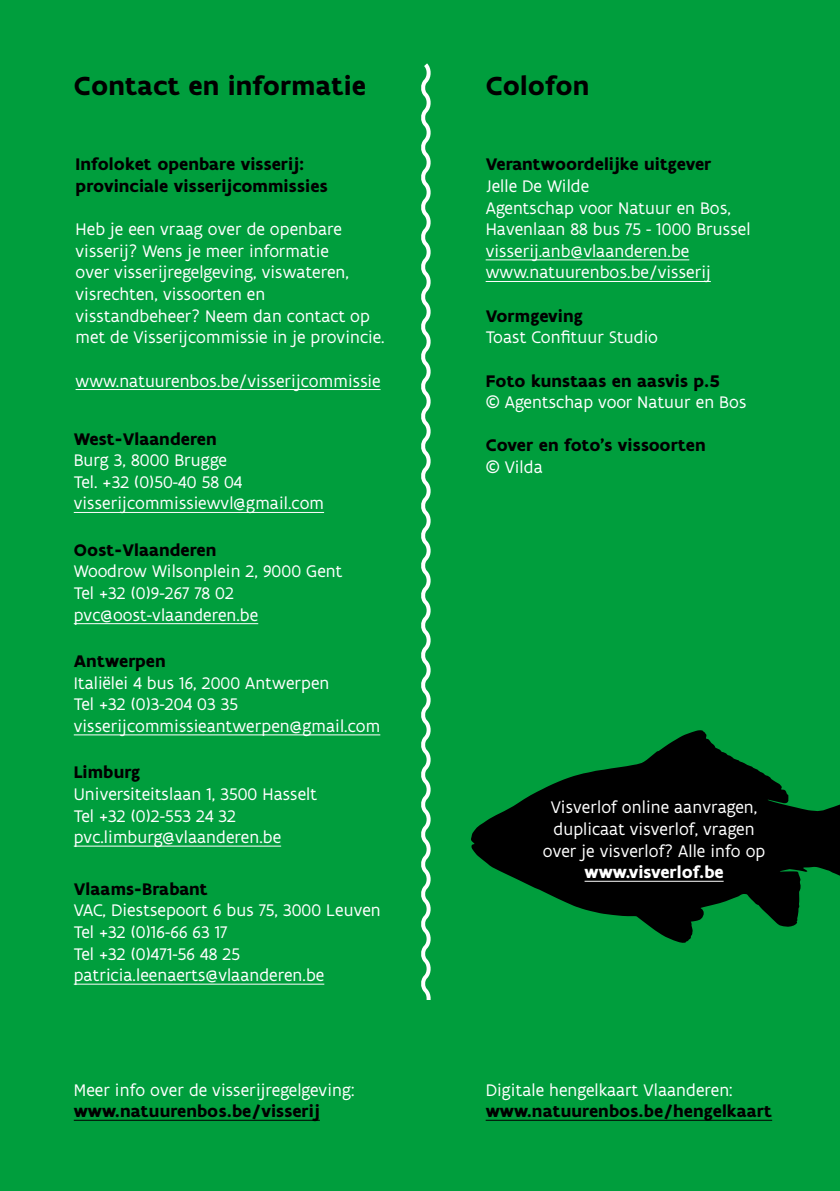
<style>
.page{position:relative;width:840px;height:1191px;background:#fff}
.page>*{position:absolute;margin:0;border:0;box-sizing:border-box;transform-origin:0 0}
.t1{font:700 28px "Flanders Art Sans";letter-spacing:.005em;color:#000}
.t2{font:18px/21.6px "Flanders Art Sans";letter-spacing:.005em;color:#fff}
.t3{font:700 18px/21.6px "Flanders Art Sans";letter-spacing:.005em;color:#000}
.t4{font:700 18px "Flanders Art Sans";color:#fff}
</style>
<div class="page">
<div style="left:0;top:0;width:839px;height:1191px;background:#009e3d"></div>
<hr style="left:485px;top:259px;width:204px;height:1px;background:#fff">
<hr style="left:485px;top:281px;width:225px;height:1px;background:#fff">
<hr style="left:76px;top:389px;width:304px;height:1px;background:#fff">
<hr style="left:74px;top:512px;width:250px;height:1px;background:#fff">
<hr style="left:74px;top:623px;width:184px;height:1px;background:#fff">
<hr style="left:74px;top:734px;width:306px;height:1px;background:#fff">
<hr style="left:74px;top:983px;width:250px;height:1px;background:#fff">
<hr style="left:74px;top:845px;width:207px;height:1px;background:#fff">
<hr style="left:74px;top:1120px;width:246px;height:1px;background:#000">
<svg style="left:421px;top:63px;width:10px;height:936px"></svg>
<svg style="left:471px;top:730px;width:368px;height:213px;fill:#000"></svg>
<hr style="left:584px;top:881px;width:139px;height:1px;background:#fff">
<hr style="left:485px;top:1120px;width:286px;height:1px;background:#000">
<h1 class="t1" style="left:74px;top:68px;width:293px">Contact en informatie</h1>
<p class="t3" style="left:76px;top:154px;width:253px">Infoloket openbare visserij: provinciale visserijcommissies</p>
<p class="t2" style="left:76px;top:218px;width:310px">Heb je een vraag over de openbare visserij? Wens je meer informatie<br>over visserijregelgeving, viswateren, visrechten, vissoorten en visstandbeheer? Neem dan contact op met de Visserijcommissie in je provincie.</p>
<p class="t2" style="left:76px;top:369px;width:306px">www.natuurenbos.be/visserijcommissie</p>
<p class="t3" style="left:74px;top:428px;width:144px">West-Vlaanderen</p>
<p class="t2" style="left:74px;top:449px;width:252px">Burg 3, 8000 Brugge<br>Tel. +32 (0)50-40 58 04 visserijcommissiewvl@gmail.com</p>
<p class="t3" style="left:74px;top:539px;width:144px">Oost-Vlaanderen</p>
<p class="t2" style="left:74px;top:560px;width:270px">Woodrow Wilsonplein 2, 9000 Gent<br>Tel +32 (0)9-267 78 02 pvc@oost-vlaanderen.be</p>
<p class="t3" style="left:74px;top:650px;width:93px">Antwerpen</p>
<p class="t2" style="left:74px;top:671px;width:308px">Italiëlei 4 bus 16, 2000 Antwerpen<br>Tel +32 (0)3-204 03 35 visserijcommissieantwerpen@gmail.com</p>
<p class="t3" style="left:74px;top:762px;width:68px">Limburg</p>
<p class="t2" style="left:74px;top:783px;width:245px">Universiteitslaan 1, 3500 Hasselt<br>Tel +32 (0)2-553 24 32 pvc.limburg@vlaanderen.be</p>
<p class="t3" style="left:74px;top:878px;width:135px">Vlaams-Brabant</p>
<p class="t2" style="left:74px;top:899px;width:308px">VAC, Diestsepoort 6 bus 75, 3000 Leuven<br>Tel +32 (0)16-66 63 17<br>Tel +32 (0)471-56 48 25 patricia.leenaerts@vlaanderen.be</p>
<p class="t2" style="left:74px;top:1078px;width:282px">Meer info over de visserijregelgeving:</p>
<p class="t3" style="left:74px;top:1100px;width:247px">www.natuurenbos.be/visserij</p>
<h1 class="t1" style="left:485px;top:68px;width:105px">Colofon</h1>
<p class="t3" style="left:485px;top:154px;width:227px">Verantwoordelijke uitgever</p>
<p class="t2" style="left:485px;top:175px;width:266px">Jelle De Wilde<br>Agentschap voor Natuur en Bos,<br>Havenlaan 88 bus 75 - 1000 Brussel visserij.anb@vlaanderen.be www.natuurenbos.be/visserij</p>
<p class="t3" style="left:485px;top:305px;width:99px">Vormgeving</p>
<p class="t2" style="left:485px;top:326px;width:174px">Toast Confituur Studio</p>
<p class="t3" style="left:485px;top:370px;width:235px">Foto kunstaas en aasvis p.5</p>
<p class="t2" style="left:485px;top:391px;width:262px">© Agentschap voor Natuur en Bos</p>
<p class="t3" style="left:485px;top:435px;width:221px">Cover en foto’s vissoorten</p>
<p class="t2" style="left:485px;top:456px;width:58px">© Vilda</p>
<p class="t2" style="left:542px;top:796px;width:224px;text-align:center">Visverlof online aanvragen, duplicaat visverlof, vragen over je visverlof? Alle info op</p>
<p class="t4" style="left:584px;top:861px;width:140px">www.visverlof.be</p>
<p class="t2" style="left:485px;top:1078px;width:248px">Digitale hengelkaart Vlaanderen:</p>
<p class="t3" style="left:485px;top:1100px;width:288px">www.natuurenbos.be/hengelkaart</p>
</div>
